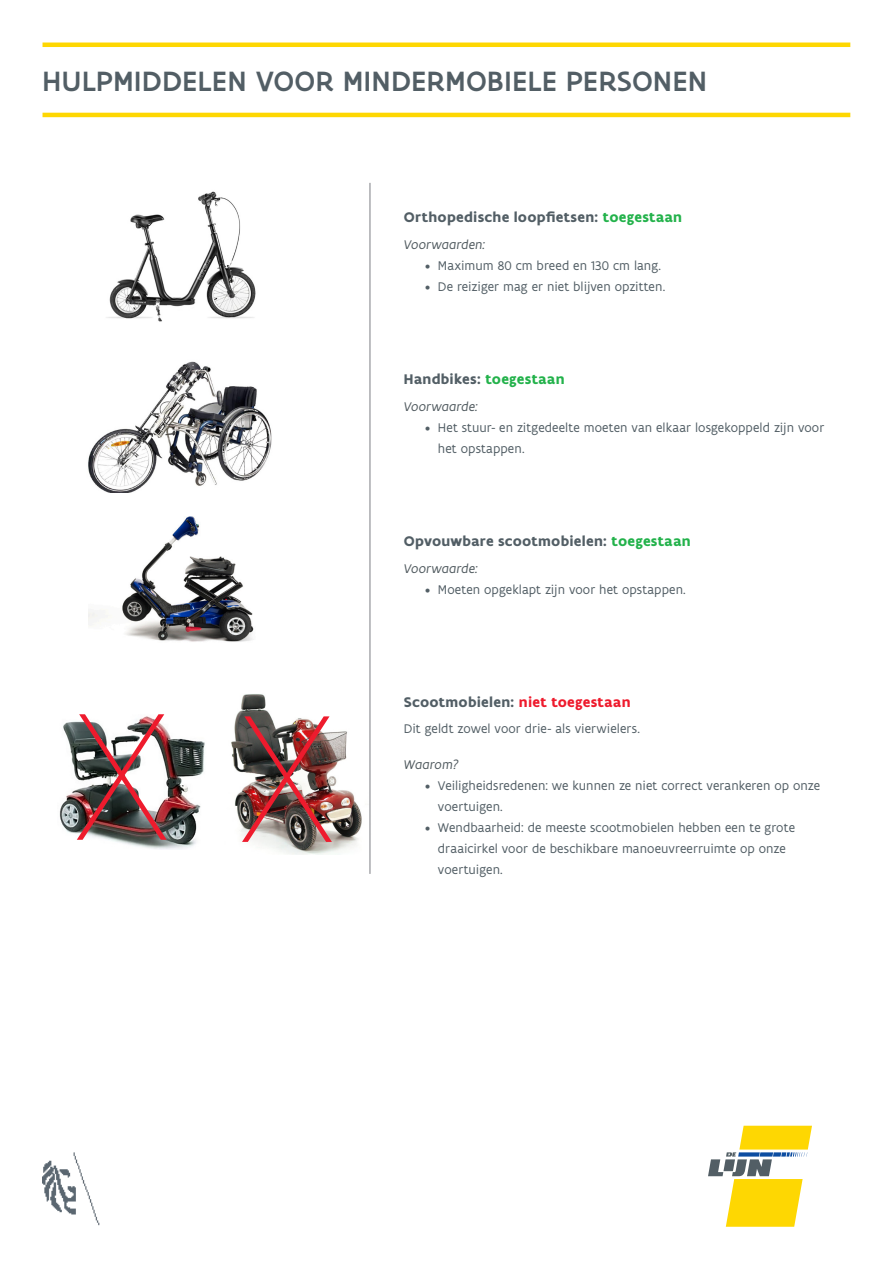
<style>
.page{position:relative;width:893px;height:1263px;background:#fff}
.page>*{position:absolute;margin:0;border:0;box-sizing:border-box;transform-origin:0 0}
.broodtekst{font:100 195px "Flanders Art Sans";color:#ee1b2d}
.broodtekst-2{font:500 30px "Flanders Art Sans";letter-spacing:.025em;color:#525e65}
.kopje{font:700 15px "Flanders Art Sans";letter-spacing:.015em;color:#525e65}
.body{font:13.5px/21px "Flanders Art Sans";letter-spacing:.005em;color:#525e65}
.body-2{font:italic 13.5px "Flanders Art Sans";letter-spacing:.005em;color:#4f595e}
.s1{color:#23b24b}
.s2{color:#ee1b2d}
</style>
<div class="page">
<hr style="left:43px;top:43px;width:807px;height:4px;background:#fed702">
<hr style="left:43px;top:113px;width:807px;height:4px;background:#fed702">
<img style="left:106px;top:191px;width:150px;height:131px">
<img style="left:88px;top:361px;width:184px;height:132px">
<img style="left:88px;top:516px;width:166px;height:126px">
<img style="left:59px;top:716px;width:146px;height:133px">
<img style="left:231px;top:694px;width:131px;height:160px">
<hr style="left:369px;top:183px;width:2px;height:691px;background:#a8a9ad">
<img style="left:43px;top:1152px;width:57px;height:74px">
<svg style="left:708px;top:1126px;width:104px;height:101px"></svg>
<p class="broodtekst-2" style="left:43px;top:62px;width:666px">HULPMIDDELEN VOOR MINDERMOBIELE PERSONEN</p>
<p class="kopje" style="left:404px;top:208px;width:280px">Orthopedische loopfietsen: <span class="s1">toegestaan</span></p>
<p class="body-2" style="left:404px;top:236px;width:83px">Voorwaarden:</p>
<p class="body" style="left:425px;top:255px;width:237px">• Maximum 80 cm breed en 130 cm lang.</p>
<p class="body" style="left:425px;top:276px;width:242px">• De reiziger mag er niet blijven opzitten.</p>
<p class="kopje" style="left:404px;top:370px;width:162px">Handbikes: <span class="s1">toegestaan</span></p>
<p class="body-2" style="left:404px;top:398px;width:75px">Voorwaarde:</p>
<p class="body" style="left:438px;top:417px;width:388px;text-indent:-13px">• Het stuur- en zitgedeelte moeten van elkaar losgekoppeld zijn voor het opstappen.</p>
<p class="broodtekst" style="left:74px;top:669px;width:261px">X X</p>
<p class="kopje" style="left:404px;top:532px;width:288px">Opvouwbare scootmobielen: <span class="s1">toegestaan</span></p>
<p class="body-2" style="left:404px;top:560px;width:75px">Voorwaarde:</p>
<p class="body" style="left:425px;top:579px;width:262px">• Moeten opgeklapt zijn voor het opstappen.</p>
<p class="kopje" style="left:404px;top:692px;width:228px">Scootmobielen: <span class="s2">niet toegestaan</span></p>
<p class="body" style="left:404px;top:718px;width:237px">Dit geldt zowel voor drie- als vierwielers.</p>
<p class="body-2" style="left:404px;top:756px;width:56px">Waarom?</p>
<p class="body" style="left:438px;top:775px;width:384px;text-indent:-13px">• Veiligheidsredenen: we kunnen ze niet correct verankeren op onze voertuigen.</p>
<p class="body" style="left:425px;top:817px;width:371px;text-align:center">• Wendbaarheid: de meeste scootmobielen hebben een te grote draaicirkel voor de beschikbare manoeuvreerruimte op onze</p>
<p class="body" style="left:438px;top:859px;width:66px">voertuigen.</p>
</div>
